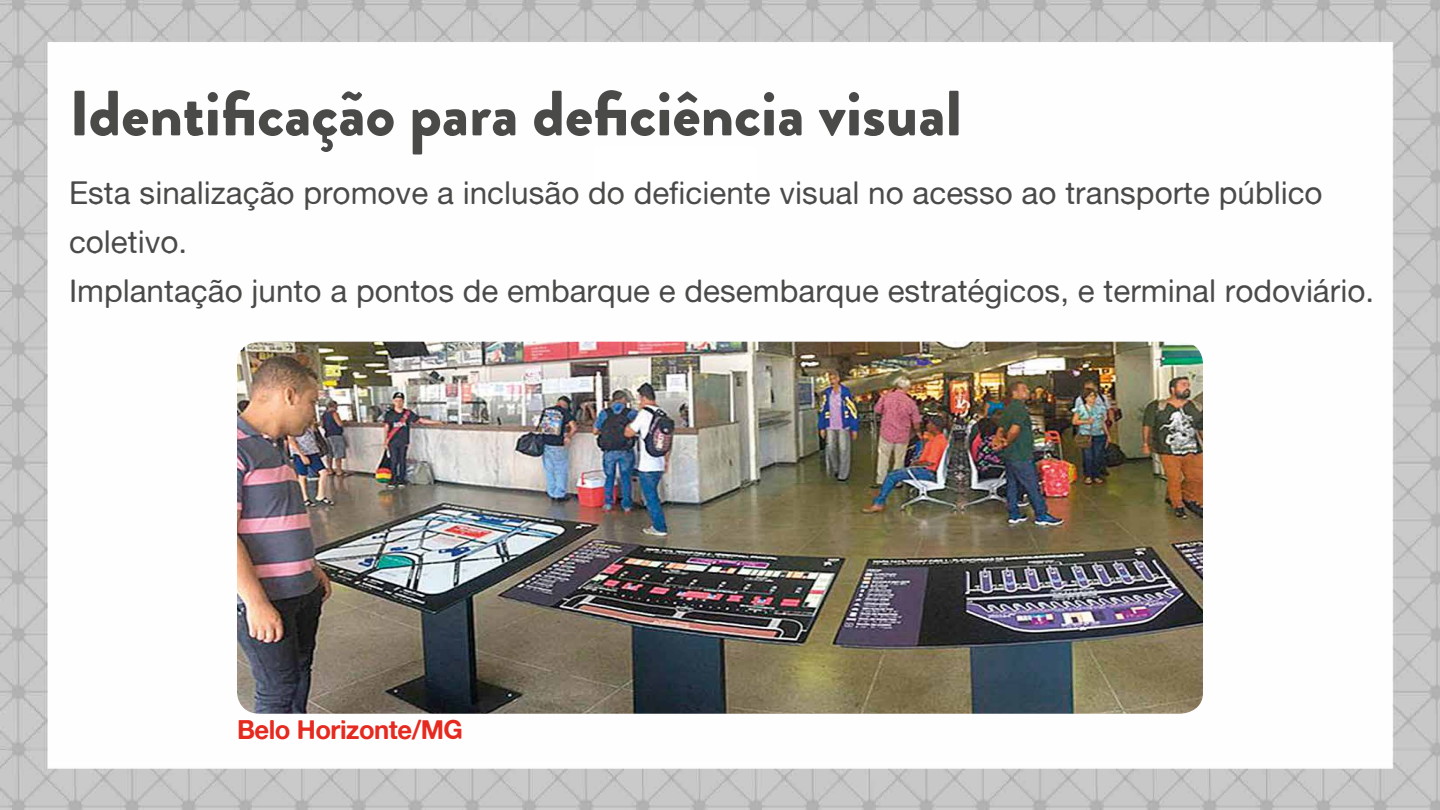
<style>
.page{position:relative;width:1440px;height:810px;background:#fff}
.page>*{position:absolute;margin:0;border:0;box-sizing:border-box;transform-origin:0 0}
.t1{font:900 63.75px "Brandon Grotesque";color:#4a4a49}
.t2{font:31.5px/48.8px "Alte Haas Grotesk";color:#4a4a49}
.t3{font:26.25px "Alte Haas Grotesk Bold";letter-spacing:-.02em;color:#e52a20}
</style>
<div class="page">
<img style="left:0;top:0;width:1440px;height:810px">
<div style="left:594px;top:146px;width:162px;height:53px;background:#fff"></div>
<img style="left:237px;top:342px;width:966px;height:372px">
<h1 class="t1" style="left:69px;top:68px;width:895px">Identificação para deficiência visual</h1>
<p class="t2" style="left:69px;top:168px;width:1307px">Esta sinalização promove a inclusão do deficiente visual no acesso ao transporte público coletivo.<br>Implantação junto a pontos de embarque e desembarque estratégicos, e terminal rodoviário.</p>
<p class="t3" style="left:237px;top:714px;width:228px">Belo Horizonte/MG</p>
</div>
